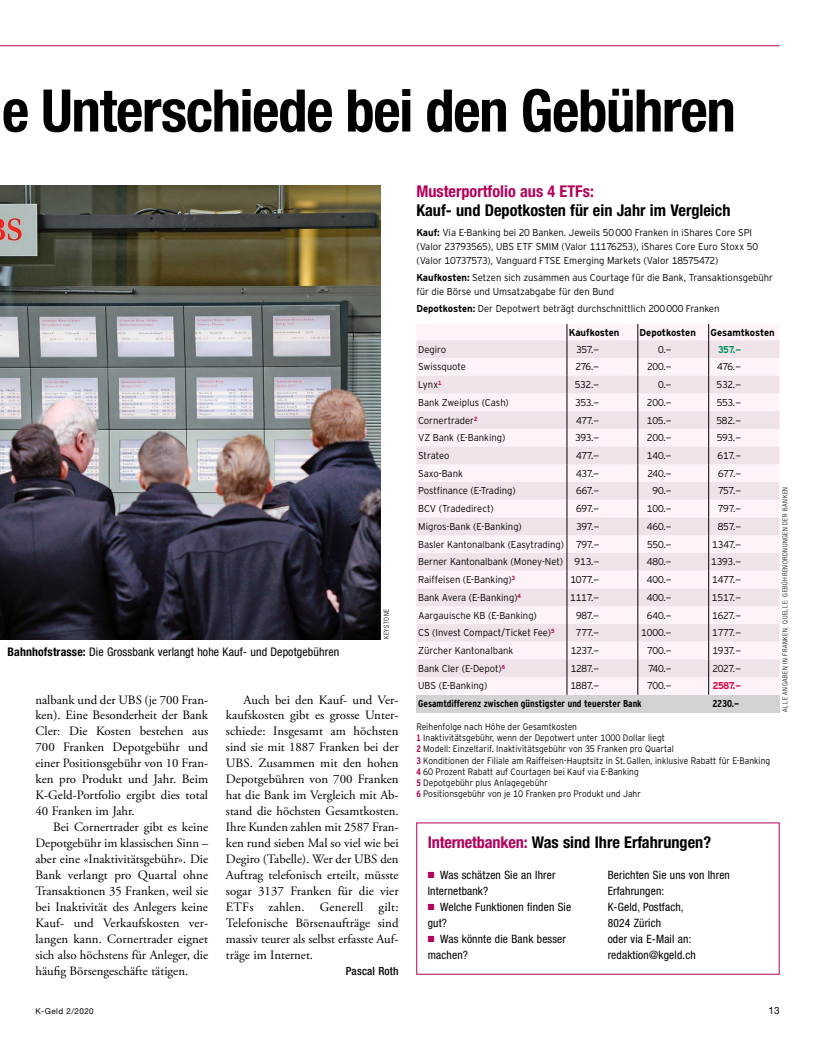
<style>
.page{position:relative;width:815px;height:1053px;background:#fff}
.page>*{position:absolute;margin:0;border:0;box-sizing:border-box;transform-origin:0 0}
.t1{font:700 condensed 58.75px "Helvetica Neue LT Std";letter-spacing:-.02em;color:#000}
.t2{font:700 condensed 16.25px "Helvetica Neue LT Std";color:#000}
.t3{font:700 condensed 16.25px "Helvetica Neue LT Std";color:#b4005a}
.t4{font:12.75px/15.9px "Adobe Garamond Pro";color:#000;text-align:justify}
.t5{font:condensed 11.88px "Helvetica Neue LT Std";letter-spacing:.01em;color:#000}
.t6{font:condensed 11.5px/16px "Helvetica Neue LT Std";letter-spacing:.015em;color:#000}
.t7{font:500 condensed 11.25px "Helvetica Neue LT Std";letter-spacing:.015em;color:#000}
.t8{font:300 10px/13.8px "Interstate Konsum";color:#000}
.t9{font:700 condensed 10px "Interstate Konsum";color:#000}
.t10{font:700 10px "Interstate Konsum";letter-spacing:-.005em;color:#000}
.t11{font:700 10px "Interstate Konsum";color:#e40044}
.t12{font:700 10px "Interstate Konsum";color:#00965e}
.t13{font:10px "Helvetica Neue LT Std";color:#000}
.t14{font:300 9.38px/11.2px "Interstate Konsum";letter-spacing:.005em;color:#000;scale:.95 1}
.t15{font:8.12px "Helvetica Neue LT Std";letter-spacing:.05em;color:#000}
.t16{font:300 condensed 6.88px "Helvetica Neue LT Std";letter-spacing:.09em;color:#000}
.s1{font-weight:700}
.s2{font-weight:700;font-stretch:condensed;color:#b4005a}
.s3{color:#b4005a}
.s4{font-family:"Zipp Dummbazz";font-stretch:normal;font-size:8.75px;color:#b4005a}
</style>
<div class="page">
<hr style="left:0;top:45px;width:780px;height:1px;background:#b4005a">
<img style="left:0;top:185px;width:381px;height:454px">
<div style="left:417px;top:324px;width:362px;height:370px;background:#fdf3f9"></div>
<svg style="left:416px;top:340px;width:364px;height:337px;fill:#f0e2e9"></svg>
<div style="left:416px;top:694px;width:364px;height:18px;background:#d4d1d3"></div>
<svg style="left:708px;top:324px;width:1px;height:370px"></svg>
<svg style="left:567px;top:324px;width:1px;height:370px"></svg>
<svg style="left:638px;top:324px;width:1px;height:370px"></svg>
<h1 class="t1" style="left:2px;top:75px;width:735px">e Unterschiede bei den Gebühren</h1>
<p class="t5" style="left:7px;top:644px;width:333px"><span class="s1">Bahnhofstrasse:</span> Die Grossbank verlangt hohe Kauf- und Depotgebühren</p>
<p class="t16" style="left:382px;top:639px;width:32px;rotate:-90deg">keystone</p>
<p class="t4" style="left:35px;top:692px;width:174px">nalbank und der UBS (je 700 Fran&shy;ken). Eine Besonderheit der Bank Cler: Die Kosten bestehen aus 700 Franken Depotgebühr und einer Positionsgebühr von 10 Fran&shy;ken pro Produkt und Jahr. Beim K-Geld-Portfolio ergibt dies total 40 Franken im Jahr.</p>
<p class="t4" style="left:35px;top:819px;width:174px;text-indent:18px">Bei Cornertrader gibt es keine Depotgebühr im klassischen Sinn – aber eine «Inaktivitätsgebühr». Die Bank verlangt pro Quartal ohne Transaktionen 35 Franken, weil sie bei Inaktivität des Anlegers keine Kauf- und Verkaufskosten ver&shy;langen kann. Cornertrader eignet sich also höchstens für Anleger, die häufig Börsengeschäfte tätigen.</p>
<p class="t4" style="left:226px;top:692px;width:174px;text-indent:18px">Auch bei den Kauf- und Ver&shy;kaufskosten gibt es grosse Unter&shy;schiede: Insgesamt am höchsten sind sie mit 1887 Franken bei der UBS. Zusammen mit den hohen Depotgebühren von 700 Franken hat die Bank im Vergleich mit Ab&shy;stand die höchsten Gesamtkosten.<br>Ihre Kunden zahlen mit 2587 Fran&shy;ken rund sieben Mal so viel wie bei Degiro (Tabelle). Wer der UBS den Auftrag telefonisch erteilt, müsste sogar 3137 Franken für die vier ETFs zahlen. Generell gilt:<br>Telefonische Börsenaufträge sind massiv teurer als selbst erfasste Auf&shy;träge im Internet.</p>
<p class="t7" style="left:346px;top:963px;width:54px">Pascal Roth</p>
<h2 class="t3" style="left:416px;top:181px;width:179px">Musterportfolio aus 4 ETFs:</h2>
<h2 class="t2" style="left:416px;top:200px;width:316px">Kauf- und Depotkosten für ein Jahr im Vergleich</h2>
<p class="t8" style="left:416px;top:226px;width:343px"><span class="s1">Kauf:</span> Via E-Banking bei 20 Banken. Jeweils 50000 Franken in iShares Core SPI (Valor 23793565), UBS ETF SMIM (Valor 11176253), iShares Core Euro Stoxx 50 (Valor 10737573), Vanguard FTSE Emerging Markets (Valor 18575472)</p>
<p class="t8" style="left:416px;top:271px;width:358px"><span class="s1">Kaufkosten:</span> Setzen sich zusammen aus Courtage für die Bank, Transaktionsgebühr für die Börse und Umsatzabgabe für den Bund</p>
<p class="t8" style="left:416px;top:302px;width:305px"><span class="s1">Depotkosten:</span> Der Depotwert beträgt durchschnittlich 200 000 Franken</p>
<p class="t10" style="left:569px;top:326px;width:52px">Kaufkosten</p>
<p class="t10" style="left:640px;top:326px;width:58px">Depotkosten</p>
<p class="t10" style="left:710px;top:326px;width:66px">Gesamtkosten</p>
<p class="t8" style="left:418px;top:342px;width:30px">Degiro</p>
<p class="t8" style="left:576px;top:342px;width:25px">357.–</p>
<p class="t8" style="left:658px;top:342px;width:15px">0.–</p>
<p class="t12" style="left:718px;top:343px;width:24px">357.–</p>
<p class="t8" style="left:418px;top:360px;width:49px">Swissquote</p>
<p class="t8" style="left:576px;top:360px;width:25px">276.–</p>
<p class="t8" style="left:647px;top:360px;width:26px">200.–</p>
<p class="t8" style="left:717px;top:360px;width:25px">476.–</p>
<p class="t8" style="left:418px;top:377px;width:25px">Lynx<sup>1</sup></p>
<p class="t8" style="left:575px;top:377px;width:26px">532.–</p>
<p class="t8" style="left:658px;top:377px;width:15px">0.–</p>
<p class="t8" style="left:717px;top:377px;width:26px">532.–</p>
<p class="t8" style="left:418px;top:395px;width:92px">Bank Zweiplus (Cash)</p>
<p class="t8" style="left:575px;top:395px;width:26px">353.–</p>
<p class="t8" style="left:647px;top:395px;width:26px">200.–</p>
<p class="t8" style="left:717px;top:395px;width:26px">553.–</p>
<p class="t8" style="left:418px;top:413px;width:61px">Cornertrader<sup>2</sup></p>
<p class="t8" style="left:576px;top:413px;width:25px">477.–</p>
<p class="t8" style="left:647px;top:413px;width:26px">105.–</p>
<p class="t8" style="left:716px;top:413px;width:26px">582.–</p>
<p class="t8" style="left:418px;top:431px;width:89px">VZ Bank (E-Banking)</p>
<p class="t8" style="left:575px;top:431px;width:26px">393.–</p>
<p class="t8" style="left:647px;top:431px;width:26px">200.–</p>
<p class="t8" style="left:717px;top:431px;width:26px">593.–</p>
<p class="t8" style="left:418px;top:448px;width:33px">Strateo</p>
<p class="t8" style="left:576px;top:448px;width:25px">477.–</p>
<p class="t8" style="left:647px;top:448px;width:26px">140.–</p>
<p class="t8" style="left:718px;top:448px;width:25px">617.–</p>
<p class="t8" style="left:418px;top:466px;width:46px">Saxo-Bank</p>
<p class="t8" style="left:576px;top:466px;width:25px">437.–</p>
<p class="t8" style="left:648px;top:466px;width:25px">240.–</p>
<p class="t8" style="left:718px;top:466px;width:24px">677.–</p>
<p class="t8" style="left:418px;top:484px;width:99px">Postfinance (E-Trading)</p>
<p class="t8" style="left:576px;top:484px;width:25px">667.–</p>
<p class="t8" style="left:652px;top:484px;width:20px">90.–</p>
<p class="t8" style="left:718px;top:484px;width:24px">757.–</p>
<p class="t8" style="left:418px;top:501px;width:77px">BCV (Tradedirect)</p>
<p class="t8" style="left:576px;top:501px;width:25px">697.–</p>
<p class="t8" style="left:647px;top:501px;width:26px">100.–</p>
<p class="t8" style="left:718px;top:501px;width:25px">797.–</p>
<p class="t8" style="left:418px;top:519px;width:105px">Migros-Bank (E-Banking)</p>
<p class="t8" style="left:576px;top:519px;width:25px">397.–</p>
<p class="t8" style="left:647px;top:519px;width:26px">460.–</p>
<p class="t8" style="left:718px;top:519px;width:25px">857.–</p>
<p class="t8" style="left:418px;top:537px;width:183px">Basler Kantonalbank (Easytrading) 797.–</p>
<p class="t8" style="left:647px;top:537px;width:26px">550.–</p>
<p class="t8" style="left:712px;top:537px;width:30px">1347.–</p>
<p class="t8" style="left:418px;top:555px;width:183px">Berner Kantonalbank (Money-Net) 913.–</p>
<p class="t8" style="left:647px;top:555px;width:26px">480.–</p>
<p class="t8" style="left:711px;top:555px;width:31px">1393.–</p>
<p class="t8" style="left:418px;top:572px;width:98px">Raiffeisen (E-Banking)<sup>3</sup></p>
<p class="t8" style="left:570px;top:572px;width:30px">1077.–</p>
<p class="t8" style="left:647px;top:572px;width:26px">400.–</p>
<p class="t8" style="left:712px;top:572px;width:30px">1477.–</p>
<p class="t8" style="left:418px;top:590px;width:104px">Bank Avera (E-Banking)<sup>4</sup></p>
<p class="t8" style="left:570px;top:590px;width:31px">1117.–</p>
<p class="t8" style="left:647px;top:590px;width:26px">400.–</p>
<p class="t8" style="left:712px;top:590px;width:31px">1517.–</p>
<p class="t8" style="left:418px;top:608px;width:120px">Aargauische KB (E-Banking)</p>
<p class="t8" style="left:576px;top:608px;width:25px">987.–</p>
<p class="t8" style="left:647px;top:608px;width:26px">640.–</p>
<p class="t8" style="left:712px;top:608px;width:30px">1627.–</p>
<p class="t8" style="left:418px;top:625px;width:138px">CS (Invest Compact/Ticket Fee)<sup>5</sup></p>
<p class="t8" style="left:576px;top:625px;width:25px">777.–</p>
<p class="t8" style="left:641px;top:625px;width:32px">1000.–</p>
<p class="t8" style="left:712px;top:625px;width:30px">1777.–</p>
<p class="t8" style="left:418px;top:643px;width:97px">Zürcher Kantonalbank</p>
<p class="t8" style="left:571px;top:643px;width:30px">1237.–</p>
<p class="t8" style="left:647px;top:643px;width:26px">700.–</p>
<p class="t8" style="left:712px;top:643px;width:30px">1937.–</p>
<p class="t8" style="left:418px;top:661px;width:88px">Bank Cler (E-Depot)<sup>6</sup></p>
<p class="t8" style="left:571px;top:661px;width:30px">1287.–</p>
<p class="t8" style="left:648px;top:661px;width:25px">740.–</p>
<p class="t8" style="left:712px;top:661px;width:30px">2027.–</p>
<p class="t8" style="left:418px;top:679px;width:71px">UBS (E-Banking)</p>
<p class="t8" style="left:570px;top:679px;width:30px">1887.–</p>
<p class="t8" style="left:647px;top:679px;width:26px">700.–</p>
<p class="t11" style="left:713px;top:680px;width:30px">2587.–</p>
<p class="t9" style="left:418px;top:698px;width:225px">Gesamtdifferenz zwischen günstigster und teuerster Bank</p>
<p class="t9" style="left:713px;top:698px;width:28px">2230.–</p>
<p class="t14" style="left:416px;top:720px;width:374px">Reihenfolge nach Höhe der Gesamtkosten<br><span class="s2">1</span> Inaktivitätsgebühr, wenn der Depotwert unter 1000 Dollar liegt<br><span class="s2">2</span> Modell: Einzeltarif. Inaktivitätsgebühr von 35 Franken pro Quartal<br><span class="s2">3</span> Konditionen der Filiale am Raiffeisen-Hauptsitz in St.Gallen, inklusive Rabatt für E-Banking <span class="s2">4</span> 60 Prozent Rabatt auf Courtagen bei Kauf via E-Banking<br><span class="s2">5</span> Depotgebühr plus Anlagegebühr<br><span class="s2">6</span> Positionsgebühr von je 10 Franken pro Produkt und Jahr</p>
<p class="t16" style="left:781px;top:711px;width:226px;rotate:-90deg">Alle Angaben in Franken. Quelle: Gebührenordnungen der Banken</p>
<h2 class="t2" style="left:428px;top:832px;width:285px"><span class="s3">Internetbanken:</span> Was sind Ihre Erfahrungen?</h2>
<p class="t6" style="left:428px;top:866px;width:145px"><span class="s4">N</span> Was schätzen Sie an Ihrer<br>Internetbank?<br><span class="s4">N</span> Welche Funktionen finden Sie gut?<br><span class="s4">N</span> Was könnte die Bank besser machen?</p>
<p class="t6" style="left:608px;top:866px;width:124px">Berichten Sie uns von Ihren<br>Erfahrungen:<br>K-Geld, Postfach,<br>8024 Zürich<br>oder via E-Mail an: redaktion@kgeld.ch</p>
<p class="t15" style="left:35px;top:1006px;width:60px">K-Geld 2/2020</p>
<p class="t13" style="left:768px;top:1004px;width:13px">13</p>
</div>
